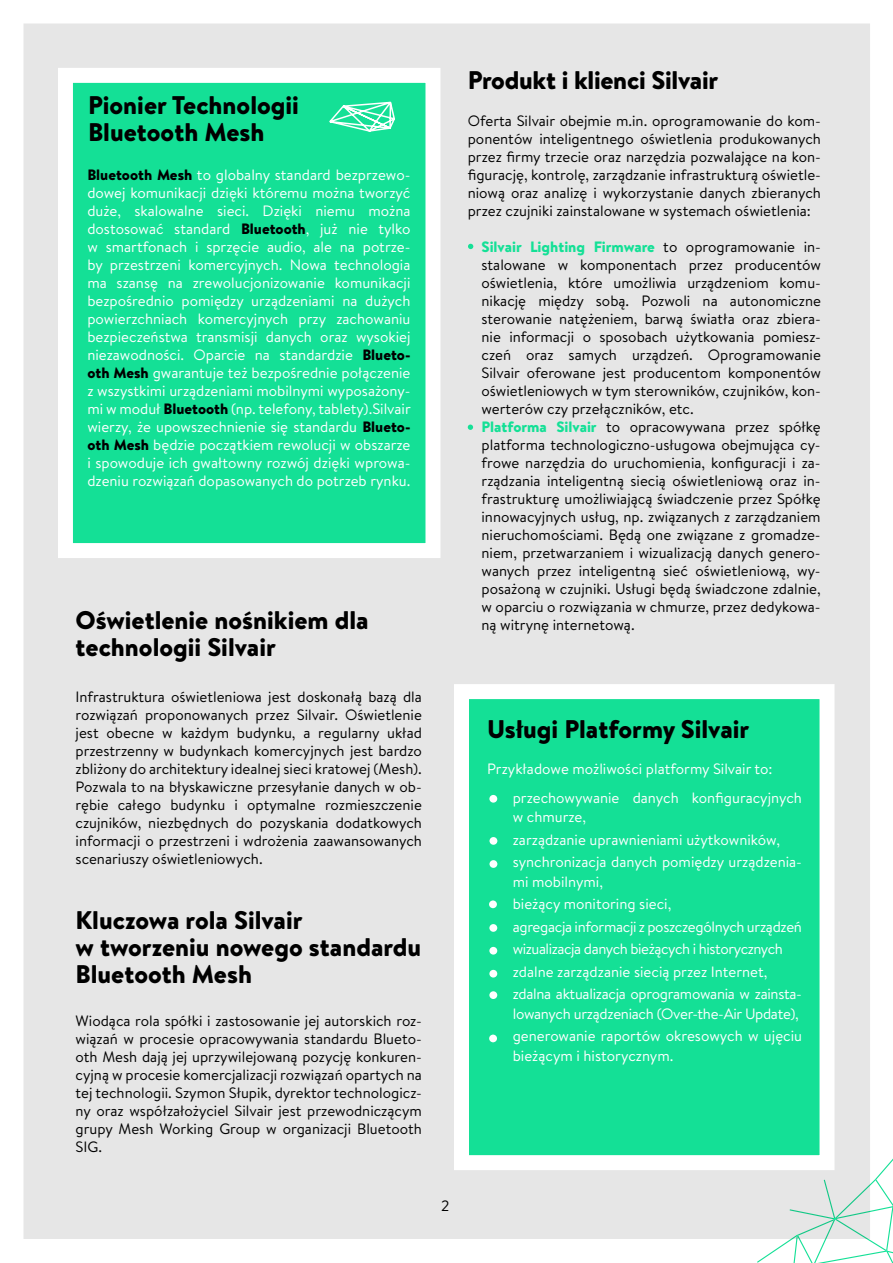
<style>
.page{position:relative;width:893px;height:1263px;background:#fff}
.page>*{position:absolute;margin:0;border:0;box-sizing:border-box;transform-origin:0 0}
.lead{font:900 25.5px/27px "Brandon Text";color:#000}
.podstawowy_akapit{font:15px/18px "Brandon Text";color:#000;text-align:justify}
.zielona_ramka{font:15px/18px "Brandon Text";color:#fff;text-align:justify}
.ramka{font:15px/19.5px "Brandon Text";letter-spacing:-.005em;color:#fff}
.ramka-2{font:15px "Brandon Text";letter-spacing:-.03em;color:#fff}
.podstawowy_akapit-2{font:15px "Brandon Text";color:#fff}
.bullet_in_box{font:15px "Brandon Text";color:#000}
.s1{font-weight:900;color:#000}
.s2{font-weight:900;color:#14e096}
</style>
<div class="page">
<div style="left:24px;top:24px;width:845px;height:1214px;background:#e6e6e6"></div>
<svg style="left:756px;top:1156px;width:137px;height:107px"></svg>
<svg style="left:468px;top:244px;width:5px;height:5px"></svg>
<div style="left:454px;top:684px;width:380px;height:486px;background:#14e096;border:15px solid #fff"></div>
<div style="left:489px;top:795px;width:8px;height:8px;background:#fff;border-radius:50%"></div>
<div style="left:489px;top:837px;width:8px;height:8px;background:#fff;border-radius:50%"></div>
<div style="left:489px;top:860px;width:8px;height:8px;background:#fff;border-radius:50%"></div>
<div style="left:489px;top:900px;width:8px;height:8px;background:#fff;border-radius:50%"></div>
<div style="left:489px;top:924px;width:8px;height:8px;background:#fff;border-radius:50%"></div>
<div style="left:489px;top:947px;width:8px;height:7px;background:#fff;border-radius:50%"></div>
<div style="left:489px;top:970px;width:8px;height:7px;background:#fff;border-radius:50%"></div>
<div style="left:489px;top:991px;width:8px;height:8px;background:#fff;border-radius:50%"></div>
<div style="left:489px;top:1034px;width:8px;height:8px;background:#fff;border-radius:50%"></div>
<svg style="left:468px;top:424px;width:5px;height:6px"></svg>
<div style="left:58px;top:68px;width:382px;height:490px;background:#14e096;border:15px solid #fff"></div>
<svg style="left:329px;top:101px;width:66px;height:31px"></svg>
<p class="lead" style="left:88px;top:91px;width:212px">Pionier Technologii<br>Bluetooth Mesh</p>
<p class="zielona_ramka" style="left:87px;top:165px;width:325px"><span class="s1">Bluetooth Mesh</span> to globalny standard bezprzewo&shy;dowej komunikacji dzięki któremu można tworzyć duże, skalowalne sieci. Dzięki niemu można dostosować standard <span class="s1">Bluetooth</span>, już nie tylko w smartfonach i sprzęcie audio, ale na potrze&shy;by przestrzeni komercyjnych. Nowa technologia ma szansę na zrewolucjonizowanie komunikacji bezpośrednio pomiędzy urządzeniami na dużych powierzchniach komercyjnych przy zachowaniu bezpieczeństwa transmisji danych oraz wysokiej niezawodności. Oparcie na standardzie <span class="s1">Blueto&shy;oth Mesh</span> gwarantuje też bezpośrednie połączenie z wszystkimi urządzeniami mobilnymi wyposażony&shy;mi w moduł <span class="s1">Bluetooth</span> (np. telefony, tablety).Silvair wierzy, że upowszechnienie się standardu <span class="s1">Blueto&shy;oth Mesh</span> będzie początkiem rewolucji w obszarze i spowoduje ich gwałtowny rozwój dzięki wprowa&shy;dzeniu rozwiązań dopasowanych do potrzeb rynku.</p>
<p class="lead" style="left:76px;top:606px;width:294px">Oświetlenie nośnikiem dla technologii Silvair</p>
<p class="podstawowy_akapit" style="left:76px;top:687px;width:348px">Infrastruktura oświetleniowa jest doskonałą bazą dla rozwiązań proponowanych przez Silvair. Oświetlenie jest obecne w każdym budynku, a regularny układ przestrzenny w budynkach komercyjnych jest bardzo zbliżony do architektury idealnej sieci kratowej (Mesh).<br>Pozwala to na błyskawiczne przesyłanie danych w ob&shy;rębie całego budynku i optymalne rozmieszczenie czujników, niezbędnych do pozyskania dodatkowych informacji o przestrzeni i wdrożenia zaawansowanych scenariuszy oświetleniowych.</p>
<p class="lead" style="left:76px;top:906px;width:347px">Kluczowa rola Silvair<br>w tworzeniu nowego standardu<br>Bluetooth Mesh</p>
<p class="podstawowy_akapit" style="left:76px;top:1011px;width:348px">Wiodąca rola spółki i zastosowanie jej autorskich roz&shy;wiązań w procesie opracowywania standardu Blueto&shy;oth Mesh dają jej uprzywilejowaną pozycję konkuren&shy;cyjną w procesie komercjalizacji rozwiązań opartych na tej technologii. Szymon Słupik, dyrektor technologicz&shy;ny oraz współzałożyciel Silvair jest przewodniczącym grupy Mesh Working Group w organizacji Bluetooth SIG.</p>
<p class="lead" style="left:468px;top:66px;width:252px">Produkt i klienci Silvair</p>
<p class="podstawowy_akapit" style="left:468px;top:111px;width:355px">Oferta Silvair obejmie m.in. oprogramowanie do kom&shy;ponentów inteligentnego oświetlenia produkowanych przez firmy trzecie oraz narzędzia pozwalające na kon&shy;figurację, kontrolę, zarządzanie infrastrukturą oświetle&shy;niową oraz analizę i wykorzystanie danych zbieranych przez czujniki zainstalowane w systemach oświetlenia:</p>
<p class="podstawowy_akapit" style="left:482px;top:237px;width:341px"><span class="s2">Silvair Lighting Firmware</span> to oprogramowanie in&shy;stalowane w komponentach przez producentów oświetlenia, które umożliwia urządzeniom komu&shy;nikację między sobą. Pozwoli na autonomiczne sterowanie natężeniem, barwą światła oraz zbiera&shy;nie informacji o sposobach użytkowania pomiesz&shy;czeń oraz samych urządzeń. Oprogramowanie Silvair oferowane jest producentom komponentów oświetleniowych w tym sterowników, czujników, kon&shy;werterów czy przełączników, etc.</p>
<p class="podstawowy_akapit" style="left:482px;top:417px;width:341px"><span class="s2">Platforma Silvair</span> to opracowywana przez spółkę platforma technologiczno-usługowa obejmująca cy&shy;frowe narzędzia do uruchomienia, konfiguracji i za&shy;rządzania inteligentną siecią oświetleniową oraz in&shy;frastrukturę umożliwiającą świadczenie przez Spółkę innowacyjnych usług, np. związanych z zarządzaniem nieruchomościami. Będą one związane z gromadze&shy;niem, przetwarzaniem i wizualizacją danych genero&shy;wanych przez inteligentną sieć oświetleniową, wy&shy;posażoną w czujniki. Usługi będą świadczone zdalnie, w oparciu o rozwiązania w chmurze, przez dedykowa&shy;ną witrynę internetową.</p>
<p class="lead" style="left:487px;top:715px;width:264px">Usługi Platformy Silvair</p>
<p class="podstawowy_akapit-2" style="left:487px;top:759px;width:287px">Przykładowe możliwości platformy Silvair to:</p>
<p class="ramka" style="left:513px;top:787px;width:291px">przechowywanie danych konfiguracyjnych w chmurze,</p>
<p class="ramka" style="left:513px;top:829px;width:269px">zarządzanie uprawnieniami użytkowników,</p>
<p class="ramka" style="left:513px;top:852px;width:291px">synchronizacja danych pomiędzy urządzenia&shy;mi mobilnymi,</p>
<p class="ramka" style="left:513px;top:894px;width:160px">bieżący monitoring sieci,</p>
<p class="ramka" style="left:513px;top:916px;width:291px">agregacja informacji z poszczególnych urządzeń</p>
<p class="ramka-2" style="left:513px;top:939px;width:272px">wizualizacja danych bieżących i historycznych</p>
<p class="ramka" style="left:513px;top:961px;width:256px">zdalne zarządzanie siecią przez Internet,</p>
<p class="ramka" style="left:513px;top:984px;width:291px">zdalna aktualizacja oprogramowania w zainsta&shy;lowanych urządzeniach (Over-the-Air Update),</p>
<p class="ramka" style="left:513px;top:1026px;width:291px">generowanie raportów okresowych w ujęciu bieżącym i historycznym.</p>
<p class="bullet_in_box" style="left:441px;top:1196px;width:10px">2</p>
</div>
